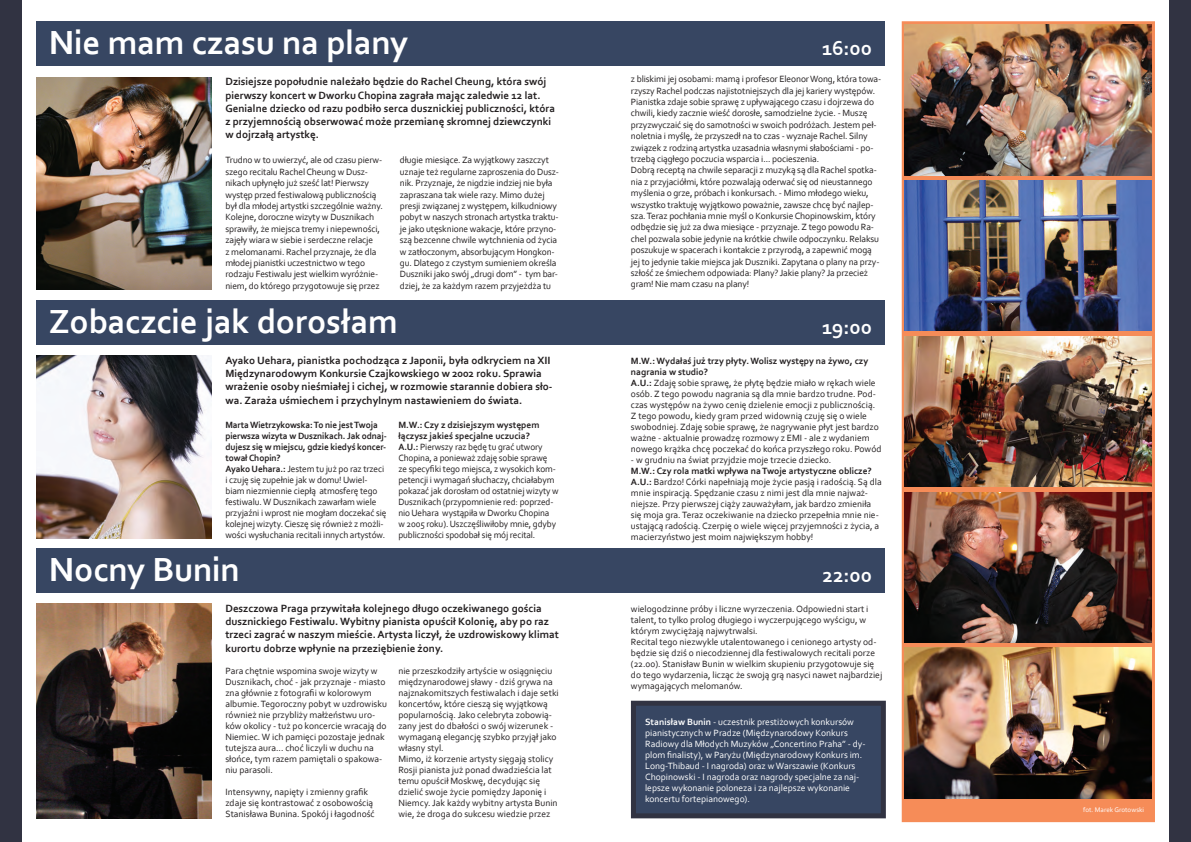
<style>
.page{position:relative;width:1191px;height:842px;background:#fff}
.page>*{position:absolute;margin:0;border:0;box-sizing:border-box;transform-origin:0 0}
.t1{font:700 35px "Corbel";letter-spacing:-.01em;color:#fff}
.t2{font:700 21px "Corbel";letter-spacing:.015em;color:#fff}
.t3{font:700 11px/13.2px "Corbel";color:#231f20}
.t4{font:9.5px/11px "Corbel";letter-spacing:-.01em;color:#231f20}
.t5{font:9.5px/11px "Corbel";color:#fff}
.t6{font:7px "Corbel";color:#fff}
.s1{font-weight:700}
</style>
<div class="page">
<img style="left:36px;top:356px;width:176px;height:183px">
<img style="left:36px;top:604px;width:176px;height:214px">
<div style="left:36px;top:300px;width:848px;height:45px;background:#374662"></div>
<div style="left:36px;top:548px;width:848px;height:45px;background:#374662"></div>
<div style="left:631px;top:701px;width:255px;height:117px;background:#374662;border:5px solid #313342"></div>
<div style="left:0;top:0;width:22px;height:842px;background:#313342"></div>
<div style="left:1169px;top:0;width:22px;height:842px;background:#313342"></div>
<img style="left:36px;top:77px;width:176px;height:212px">
<div style="left:36px;top:22px;width:848px;height:44px;background:#374662"></div>
<div style="left:902px;top:24px;width:250px;height:798px;background:#f68c58"></div>
<div style="left:901px;top:21px;width:254px;height:801px;border:5px solid #f68c58"></div>
<img style="left:904px;top:25px;width:247px;height:150px">
<img style="left:904px;top:336px;width:247px;height:151px">
<img style="left:904px;top:181px;width:247px;height:150px">
<img style="left:904px;top:648px;width:247px;height:150px">
<img style="left:904px;top:492px;width:247px;height:150px">
<p class="t1" style="left:49px;top:21px;width:361px">Nie mam czasu na plany</p>
<p class="t3" style="left:225px;top:75px;width:331px">Dzisiejsze popołudnie należało będzie do Rachel Cheung, która swój pierwszy koncert w Dworku Chopina zagrała mając zaledwie 12 lat.<br>Genialne dziecko od razu podbiło serca dusznickiej publiczności, która z przyjemnością obserwować może przemianę skromnej dziewczynki w dojrzałą artystkę.</p>
<p class="t4" style="left:225px;top:154px;width:159px;line-height:11.4px">Trudno w to uwierzyć, ale od czasu pierw&shy;szego recitalu Rachel Cheung w Dusz&shy;nikach upłynęło już sześć lat! Pierwszy występ przed festiwalową publicznością był dla młodej artystki szczególnie ważny.<br>Kolejne, doroczne wizyty w Dusznikach sprawiły, że miejsca tremy i niepewności, zajęły wiara w siebie i serdeczne relacje<br>z melomanami. Rachel przyznaje, że dla młodej pianistki uczestnictwo w tego rodzaju Festiwalu jest wielkim wyróżnie&shy;niem, do którego przygotowuje się przez</p>
<p class="t4" style="left:400px;top:154px;width:161px;line-height:11.4px">długie miesiące. Za wyjątkowy zaszczyt uznaje też regularne zaproszenia do Dusz&shy;nik. Przyznaje, że nigdzie indziej nie była zapraszana tak wiele razy. Mimo dużej presji związanej z występem, kilkudniowy pobyt w naszych stronach artystka traktu&shy;je jako utęsknione wakacje, które przyno&shy;szą bezcenne chwile wytchnienia od życia w zatłoczonym, absorbującym Hongkon&shy;gu. Dlatego z czystym sumieniem określa Duszniki jako swój „drugi dom” - tym bar&shy;dziej, że za każdym razem przyjeżdża tu</p>
<p class="t1" style="left:49px;top:300px;width:350px">Zobaczcie jak dorosłam</p>
<p class="t3" style="left:225px;top:353px;width:328px">Ayako Uehara, pianistka pochodząca z Japonii, była odkryciem na XII Międzynarodowym Konkursie Czajkowskiego w 2002 roku. Sprawia wrażenie osoby nieśmiałej i cichej, w rozmowie starannie dobiera sło&shy;wa. Zaraża uśmiechem i przychylnym nastawieniem do świata.</p>
<p class="t4" style="left:225px;top:419px;width:163px"><span class="s1">Marta Wietrzykowska: To nie jest Twoja pierwsza wizyta w Dusznikach. Jak odnaj&shy;dujesz się w miejscu, gdzie kiedyś koncer&shy;tował Chopin?<br>Ayako Uehara.:</span> Jestem tu już po raz trzeci i czuję się zupełnie jak w domu! Uwiel&shy;biam niezmiennie ciepłą atmosferę tego festiwalu. W Dusznikach zawarłam wiele przyjaźni i wprost nie mogłam doczekać się kolejnej wizyty. Cieszę się również z możli&shy;wości wysłuchania recitali innych artystów.</p>
<p class="t4" style="left:398px;top:419px;width:162px"><span class="s1">M.W.: Czy z dzisiejszym występem łączysz jakieś specjalne uczucia?<br>A.U.:</span> Pierwszy raz będę tu grać utwory Chopina, a ponieważ zdaję sobie sprawę<br>ze specyfiki tego miejsca, z wysokich kom&shy;petencji i wymagań słuchaczy, chciałabym pokazać jak dorosłam od ostatniej wizyty w Dusznikach (przypomnienie red: poprzed&shy;nio Uehara wystąpiła w Dworku Chopina<br>w 2005 roku). Uszczęśliwiłoby mnie, gdyby publiczności spodobał się mój recital.</p>
<p class="t1" style="left:49px;top:548px;width:193px">Nocny Bunin</p>
<p class="t3" style="left:225px;top:601px;width:335px">Deszczowa Praga przywitała kolejnego długo oczekiwanego gościa dusznickiego Festiwalu. Wybitny pianista opuścił Kolonię, aby po raz trzeci zagrać w naszym mieście. Artysta liczył, że uzdrowiskowy klimat kurortu dobrze wpłynie na przeziębienie żony.</p>
<p class="t4" style="left:225px;top:665px;width:163px">Para chętnie wspomina swoje wizyty w Dusznikach, choć - jak przyznaje - miasto zna głównie z fotografii w kolorowym albumie. Tegoroczny pobyt w uzdrowisku również nie przybliży małżeństwu uro&shy;ków okolicy - tuż po koncercie wracają do Niemiec. W ich pamięci pozostaje jednak tutejsza aura... choć liczyli w duchu na słońce, tym razem pamiętali o spakowa&shy;niu parasoli.</p>
<p class="t4" style="left:225px;top:786px;width:151px">Intensywny, napięty i zmienny grafik zdaje się kontrastować z osobowością<br>Stanisława Bunina. Spokój i łagodność</p>
<p class="t4" style="left:398px;top:665px;width:162px">nie przeszkodziły artyście w osiągnięciu międzynarodowej sławy - dziś grywa na najznakomitszych festiwalach i daje setki koncertów, które cieszą się wyjątkową popularnością. Jako celebryta zobowią&shy;zany jest do dbałości o swój wizerunek - wymaganą elegancję szybko przyjął jako własny styl.<br>Mimo, iż korzenie artysty sięgają stolicy Rosji pianista już ponad dwadzieścia lat temu opuścił Moskwę, decydując się dzielić swoje życie pomiędzy Japonię i Niemcy. Jak każdy wybitny artysta Bunin wie, że droga do sukcesu wiedzie przez</p>
<p class="t2" style="left:822px;top:35px;width:51px">16:00</p>
<p class="t4" style="left:631px;top:73px;width:252px;line-height:11.4px">z bliskimi jej osobami: mamą i profesor Eleonor Wong, która towa&shy;rzyszy Rachel podczas najistotniejszych dla jej kariery występów.<br>Pianistka zdaje sobie sprawę z upływającego czasu i dojrzewa do chwili, kiedy zacznie wieść dorosłe, samodzielne życie. - Muszę przyzwyczaić się do samotności w swoich podróżach. Jestem peł&shy;noletnia i myślę, że przyszedł na to czas - wyznaje Rachel. Silny związek z rodziną artystka uzasadnia własnymi słabościami - po&shy;trzebą ciągłego poczucia wsparcia i... pocieszenia.<br>Dobrą receptą na chwile separacji z muzyką są dla Rachel spotka&shy;nia z przyjaciółmi, które pozwalają oderwać się od nieustannego myślenia o grze, próbach i konkursach. - Mimo młodego wieku, wszystko traktuję wyjątkowo poważnie, zawsze chcę być najlep&shy;sza. Teraz pochłania mnie myśl o Konkursie Chopinowskim, który odbędzie się już za dwa miesiące - przyznaje. Z tego powodu Ra&shy;chel pozwala sobie jedynie na krótkie chwile odpoczynku. Relaksu poszukuje w spacerach i kontakcie z przyrodą, a zapewnić mogą jej to jedynie takie miejsca jak Duszniki. Zapytana o plany na przy&shy;szłość ze śmiechem odpowiada: Plany? Jakie plany? Ja przecież gram! Nie mam czasu na plany!</p>
<p class="t2" style="left:822px;top:314px;width:51px">19:00</p>
<p class="t4" style="left:631px;top:355px;width:252px"><span class="s1">M.W.: Wydałaś już trzy płyty. Wolisz występy na żywo, czy nagrania w studio?<br>A.U.:</span> Zdaję sobie sprawę, że płytę będzie miało w rękach wiele osób. Z tego powodu nagrania są dla mnie bardzo trudne. Pod&shy;czas występów na żywo cenię dzielenie emocji z publicznością.<br>Z tego powodu, kiedy gram przed widownią czuję się o wiele swobodniej. Zdaję sobie sprawę, że nagrywanie płyt jest bardzo ważne - aktualnie prowadzę rozmowy z EMI - ale z wydaniem nowego krążka chcę poczekać do końca przyszłego roku. Powód</p>
<p class="t4" style="left:631px;top:454px;width:252px">- w grudniu na świat przyjdzie moje trzecie dziecko.<br><span class="s1">M.W.: Czy rola matki wpływa na Twoje artystyczne oblicze?<br>A.U.:</span> Bardzo! Córki napełniają moje życie pasją i radością. Są dla mnie inspiracją. Spędzanie czasu z nimi jest dla mnie najważ&shy;niejsze. Przy pierwszej ciąży zauważyłam, jak bardzo zmieniła się moja gra. Teraz oczekiwanie na dziecko przepełnia mnie nie&shy;ustającą radością. Czerpię o wiele więcej przyjemności z życia, a macierzyństwo jest moim największym hobby!</p>
<p class="t2" style="left:822px;top:562px;width:51px">22:00</p>
<p class="t4" style="left:631px;top:603px;width:253px">wielogodzinne próby i liczne wyrzeczenia. Odpowiedni start i talent, to tylko prolog długiego i wyczerpującego wyścigu, w którym zwyciężają najwytrwalsi.<br>Recital tego niezwykle utalentowanego i cenionego artysty od&shy;będzie się dziś o niecodziennej dla festiwalowych recitali porze (22.00). Stanisław Bunin w wielkim skupieniu przygotowuje się do tego wydarzenia, licząc że swoją grą nasyci nawet najbardziej wymagających melomanów.</p>
<p class="t5" style="left:645px;top:716px;width:222px"><span class="s1">Stanisław Bunin</span> - uczestnik prestiżowych konkursów pianistycznych w Pradze (Międzynarodowy Konkurs Radiowy dla Młodych Muzyków „Concertino Praha” - dy&shy;plom finalisty), w Paryżu (Międzynarodowy Konkurs im.<br>Long-Thibaud - I nagroda) oraz w Warszawie (Konkurs Chopinowski - I nagroda oraz nagrody specjalne za naj&shy;lepsze wykonanie poloneza i za najlepsze wykonanie koncertu fortepianowego).</p>
<p class="t6" style="left:1083px;top:806px;width:62px">fot. Marek Grotowski</p>
</div>
